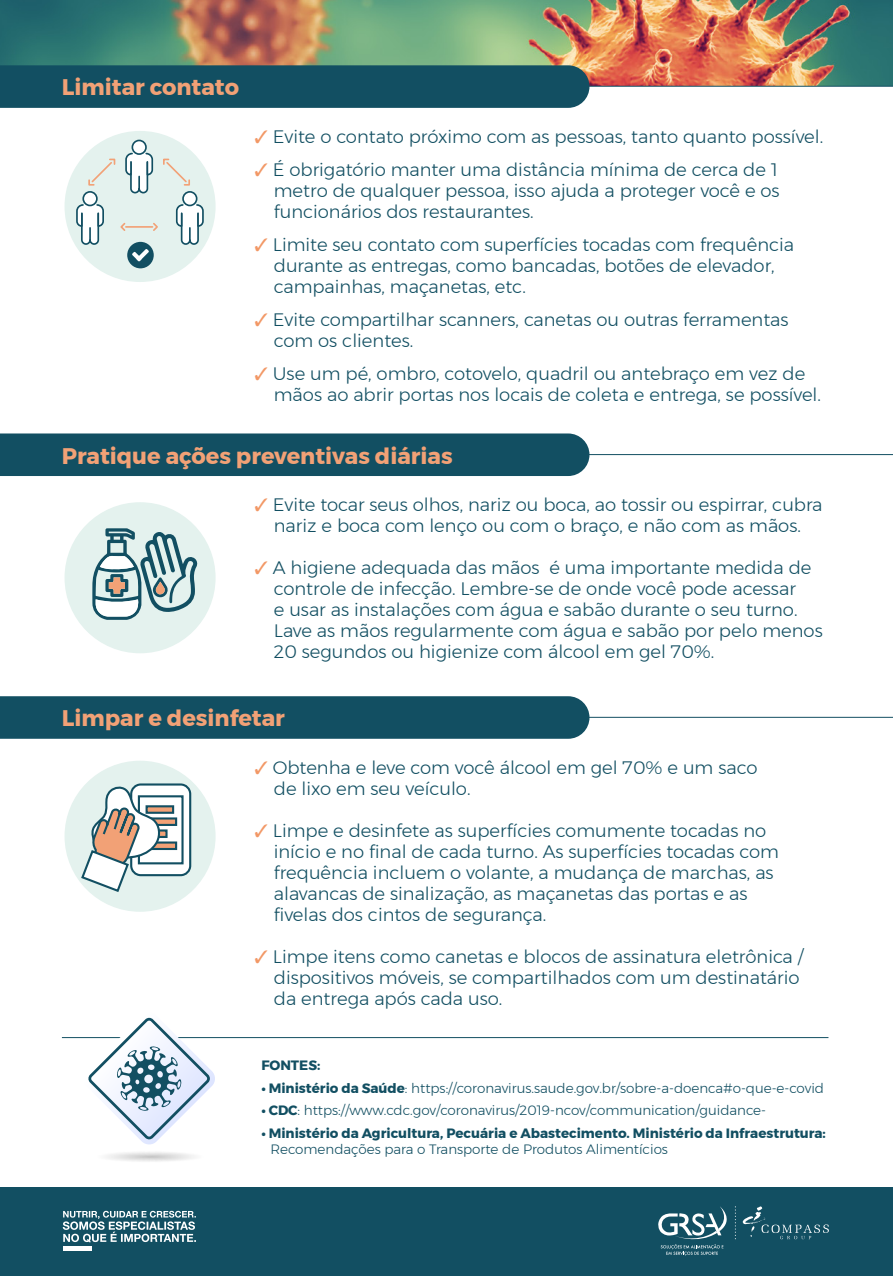
<style>
.page{position:relative;width:893px;height:1276px;background:#fff}
.page>*{position:absolute;margin:0;border:0;box-sizing:border-box;transform-origin:0 0}
.t1{font:700 22.5px "Montserrat";color:#f2a176}
.t2{font:300 18px/21px "Montserrat";color:#124f62}
.t3{font:300 13.5px "Montserrat";color:#124f62}
.t4{font:700 13.5px "Montserrat";color:#124f62}
.s1{color:#f29866}
.s2{font-weight:700}
</style>
<div class="page">
<img style="left:0;top:0;width:893px;height:85px">
<div style="left:65px;top:131px;width:151px;height:151px;background:#e4f2ee;border-radius:50%"></div>
<div style="left:0;top:1187px;width:893px;height:89px;background:#124f62"></div>
<svg style="left:63px;top:1210px;width:133px;height:32px"></svg>
<div style="left:63px;top:1246px;width:29px;height:5px;background:#fff"></div>
<svg style="left:742px;top:1206px;width:87px;height:33px"></svg>
<svg style="left:658px;top:1206px;width:78px;height:49px"></svg>
<div style="left:0;top:65px;width:589px;height:43px;background:#124f62"></div>
<div style="left:127px;top:242px;width:27px;height:26px;background:#124f62;border-radius:50%"></div>
<svg style="left:132px;top:249px;width:17px;height:12px"></svg>
<svg style="left:125px;top:152px;width:29px;height:42px"></svg>
<div style="left:132px;top:140px;width:14px;height:14px;background:#fff;border-radius:50%"></div>
<div style="left:132px;top:140px;width:15px;height:15px;border:2px solid #124f62;border-radius:50%"></div>
<svg style="left:75px;top:203px;width:29px;height:43px"></svg>
<div style="left:83px;top:192px;width:14px;height:13px;background:#fff;border-radius:50%"></div>
<div style="left:82px;top:191px;width:16px;height:15px;border:2px solid #124f62;border-radius:50%"></div>
<svg style="left:175px;top:203px;width:29px;height:42px"></svg>
<div style="left:183px;top:192px;width:14px;height:13px;background:#fff;border-radius:50%"></div>
<div style="left:182px;top:191px;width:15px;height:15px;border:2px solid #124f62;border-radius:50%"></div>
<hr style="left:126px;top:226px;width:26px;height:2px;background:#f2a176">
<svg style="left:151px;top:222px;width:7px;height:9px"></svg>
<svg style="left:120px;top:222px;width:7px;height:9px"></svg>
<svg style="left:163px;top:158px;width:27px;height:28px"></svg>
<svg style="left:88px;top:158px;width:28px;height:28px"></svg>
<div style="left:0;top:433px;width:589px;height:43px;background:#124f62"></div>
<div style="left:65px;top:502px;width:151px;height:151px;background:#e4f2ee;border-radius:50%"></div>
<svg style="left:92px;top:528px;width:106px;height:92px"></svg>
<hr style="left:581px;top:454px;width:312px;height:1px;background:#124f62">
<div style="left:0;top:696px;width:589px;height:43px;background:#124f62"></div>
<hr style="left:581px;top:717px;width:312px;height:1px;background:#124f62">
<hr style="left:581px;top:86px;width:312px;height:1px;background:#124f62">
<div style="left:65px;top:760px;width:151px;height:151px;background:#e4f2ee;border-radius:50%"></div>
<div style="left:131px;top:784px;width:59px;height:91px;background:#fff;border-radius:10px"></div>
<div style="left:130px;top:783px;width:61px;height:93px;border:2px solid #124f62;border-radius:10px"></div>
<div style="left:138px;top:795px;width:46px;height:69px;background:#fff;border:2px solid #124f62"></div>
<div style="left:146px;top:805px;width:28px;height:9px;background:#f2a176;border:2px solid #124f62"></div>
<div style="left:146px;top:817px;width:31px;height:9px;background:#f2a176;border:2px solid #124f62"></div>
<div style="left:146px;top:841px;width:31px;height:9px;background:#f2a176;border:2px solid #124f62"></div>
<div style="left:146px;top:829px;width:22px;height:9px;background:#f2a176;border:2px solid #124f62"></div>
<svg style="left:80px;top:786px;width:83px;height:107px"></svg>
<hr style="left:62px;top:1037px;width:766px;height:1px;background:#124f62">
<svg style="left:82px;top:1017px;width:134px;height:128px"></svg>
<p class="t1" style="left:62px;top:69px;width:179px">Limitar contato</p>
<p class="t2" style="left:254px;top:126px;width:570px"><span class="s1">✓</span> Evite o contato próximo com as pessoas, tanto quanto possível.</p>
<p class="t2" style="left:274px;top:159px;width:507px;text-indent:-19px"><span class="s1">✓</span> É obrigatório manter uma distância mínima de cerca de 1 metro de qualquer pessoa, isso ajuda a proteger você e os funcionários dos restaurantes.</p>
<p class="t2" style="left:274px;top:234px;width:522px;text-indent:-19px"><span class="s1">✓</span> Limite seu contato com superfícies tocadas com frequência durante as entregas, como bancadas, botões de elevador, campainhas, maçanetas, etc.</p>
<p class="t2" style="left:274px;top:309px;width:516px;text-indent:-19px"><span class="s1">✓</span> Evite compartilhar scanners, canetas ou outras ferramentas com os clientes.</p>
<p class="t2" style="left:274px;top:363px;width:549px;text-indent:-19px"><span class="s1">✓</span> Use um pé, ombro, cotovelo, quadril ou antebraço em vez de mãos ao abrir portas nos locais de coleta e entrega, se possível.</p>
<p class="t1" style="left:62px;top:437px;width:392px">Pratique ações preventivas diárias</p>
<p class="t2" style="left:254px;top:494px;width:570px;text-align:center"><span class="s1">✓</span> Evite tocar seus olhos, nariz ou boca, ao tossir ou espirrar, cubra nariz e boca com lenço ou com o braço, e não com as mãos.</p>
<p class="t2" style="left:274px;top:557px;width:550px;text-indent:-19px"><span class="s1">✓</span> A higiene adequada das mãos é uma importante medida de controle de infecção. Lembre-se de onde você pode acessar<br>e usar as instalações com água e sabão durante o seu turno.<br>Lave as mãos regularmente com água e sabão por pelo menos 20 segundos ou higienize com álcool em gel 70%.</p>
<p class="t1" style="left:62px;top:700px;width:224px">Limpar e desinfetar</p>
<p class="t2" style="left:274px;top:757px;width:485px;text-indent:-19px"><span class="s1">✓</span> Obtenha e leve com você álcool em gel 70% e um saco de lixo em seu veículo.</p>
<p class="t2" style="left:274px;top:820px;width:507px;text-indent:-19px"><span class="s1">✓</span> Limpe e desinfete as superfícies comumente tocadas no início e no final de cada turno. As superfícies tocadas com frequência incluem o volante, a mudança de marchas, as alavancas de sinalização, as maçanetas das portas e as fivelas dos cintos de segurança.</p>
<p class="t2" style="left:274px;top:946px;width:531px;text-indent:-19px"><span class="s1">✓</span> Limpe itens como canetas e blocos de assinatura eletrônica / dispositivos móveis, se compartilhados com um destinatário da entrega após cada uso.</p>
<p class="t4" style="left:261px;top:1054px;width:61px">FONTES:</p>
<p class="t3" style="left:261px;top:1077px;width:564px"><span class="s2">• Ministério da Saúde</span>: https://coronavirus.saude.gov.br/sobre-a-doenca#o-que-e-covid</p>
<p class="t3" style="left:261px;top:1100px;width:506px"><span class="s2">• CDC</span>: https://www.cdc.gov/coronavirus/2019-ncov/communication/guidance-</p>
<p class="t4" style="left:261px;top:1122px;width:566px">• Ministério da Agricultura, Pecuária e Abastecimento. Ministério da Infraestrutura:</p>
<p class="t3" style="left:270px;top:1139px;width:399px">Recomendações para o Transporte de Produtos Alimentícios</p>
</div>
